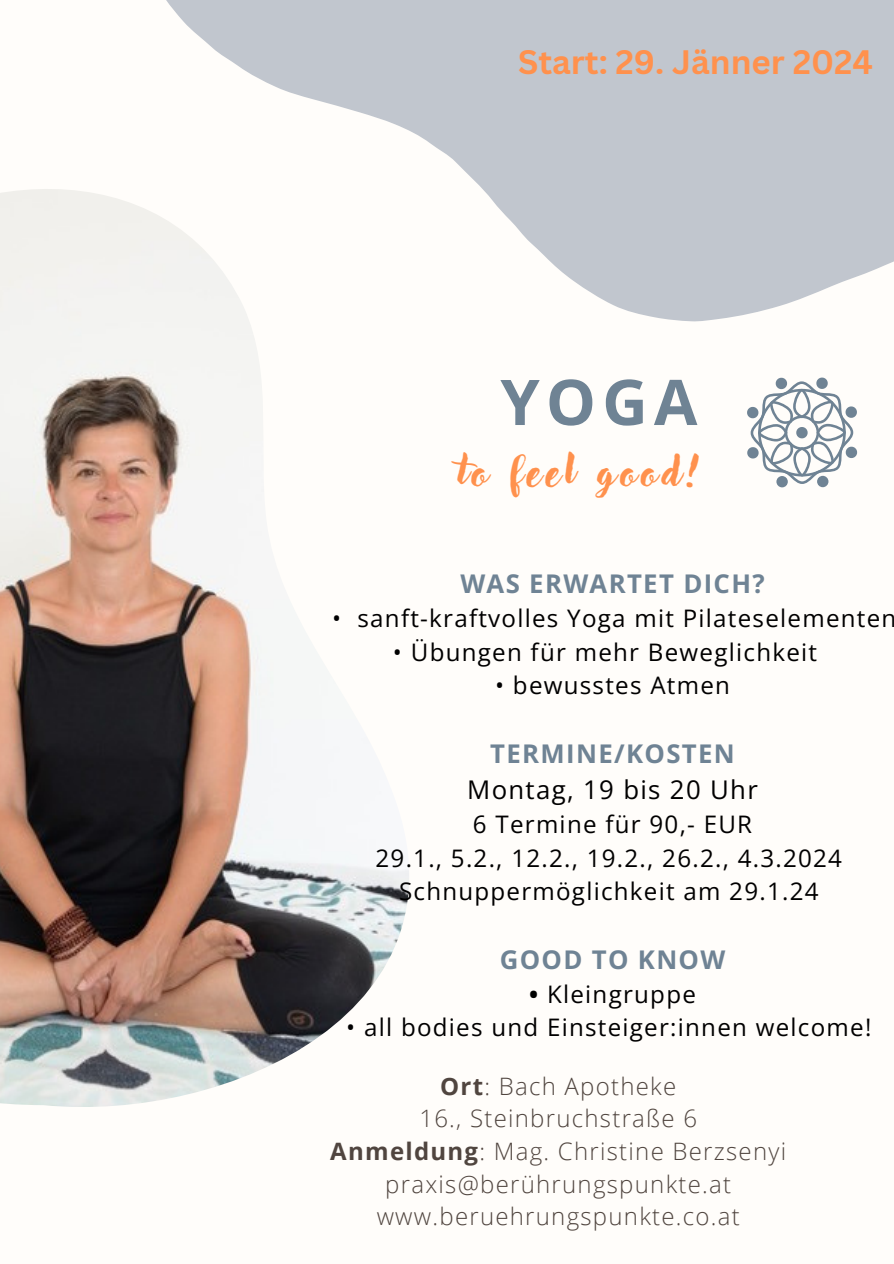
<style>
.page{position:relative;width:894px;height:1264px;background:#fff}
.page>*{position:absolute;margin:0;border:0;box-sizing:border-box;transform-origin:0 0}
.t1{font:700 63px "Open Sans";color:#6f8394}
.t2{font:42px "Adlery Pro";letter-spacing:.095em;color:#ff914d}
.t3{font:700 33px "Canva Sans";color:#ff914d}
.t4{font:700 25.8px "Open Sans";letter-spacing:.05em;color:#6f8394}
.t5{font:25.8px "Open Sans";letter-spacing:.05em;color:#000}
.t6{font:24.15px "Open Sans";letter-spacing:.05em;color:#000}
.t7{font:300 24px "Open Sans";letter-spacing:.055em;color:#50453f}
.s1{font-weight:700}
</style>
<div class="page">
<div style="left:0;top:0;width:893px;height:1263px;background:#fffdfa"></div>
<img style="left:0;top:189px;width:409px;height:917px">
<svg style="left:135px;top:0;width:758px;height:322px;fill:#c1c6ce"></svg>
<div style="left:816px;top:476px;width:12px;height:11px;background:#6f8394;border-radius:50%"></div>
<div style="left:776px;top:476px;width:11px;height:11px;background:#6f8394;border-radius:50%"></div>
<svg style="left:747px;top:377px;width:109px;height:107px"></svg>
<p class="t3" style="left:518px;top:39px;width:356px">Start: 29. Jänner 2024</p>
<p class="t1" style="left:500px;top:358px;width:198px">YOGA</p>
<p class="t2" style="left:456px;top:451px;width:244px">to feel good!</p>
<p class="t4" style="left:460px;top:565px;width:306px">WAS ERWARTET DICH?</p>
<p class="t6" style="left:332px;top:601px;width:565px">• sanft-kraftvolles Yoga mit Pilateselementen</p>
<p class="t6" style="left:393px;top:634px;width:425px">• Übungen für mehr Beweglichkeit</p>
<p class="t6" style="left:495px;top:668px;width:236px">• bewusstes Atmen</p>
<p class="t4" style="left:490px;top:735px;width:246px">TERMINE/KOSTEN</p>
<p class="t5" style="left:467px;top:771px;width:292px">Montag, 19 bis 20 Uhr</p>
<p class="t6" style="left:473px;top:807px;width:281px">6 Termine für 90,- EUR</p>
<p class="t6" style="left:375px;top:840px;width:468px">29.1., 5.2., 12.2., 19.2., 26.2., 4.3.2024</p>
<p class="t6" style="left:399px;top:874px;width:421px">Schnuppermöglichkeit am 29.1.24</p>
<p class="t4" style="left:499px;top:941px;width:227px">GOOD TO KNOW</p>
<p class="t6" style="left:529px;top:976px;width:168px"><span class="s1">•</span> Kleingruppe</p>
<p class="t6" style="left:346px;top:1010px;width:526px">• all bodies und Einsteiger:innen welcome!</p>
<p class="t7" style="left:440px;top:1069px;width:237px"><span class="s1">Ort</span>: Bach Apotheke</p>
<p class="t7" style="left:419px;top:1101px;width:279px">16., Steinbruchstraße 6</p>
<p class="t7" style="left:330px;top:1134px;width:457px"><span class="s1">Anmeldung</span>: Mag. Christine Berzsenyi</p>
<p class="t7" style="left:385px;top:1166px;width:347px">praxis@berührungspunkte.at</p>
<p class="t7" style="left:376px;top:1199px;width:364px">www.beruehrungspunkte.co.at</p>
</div>
